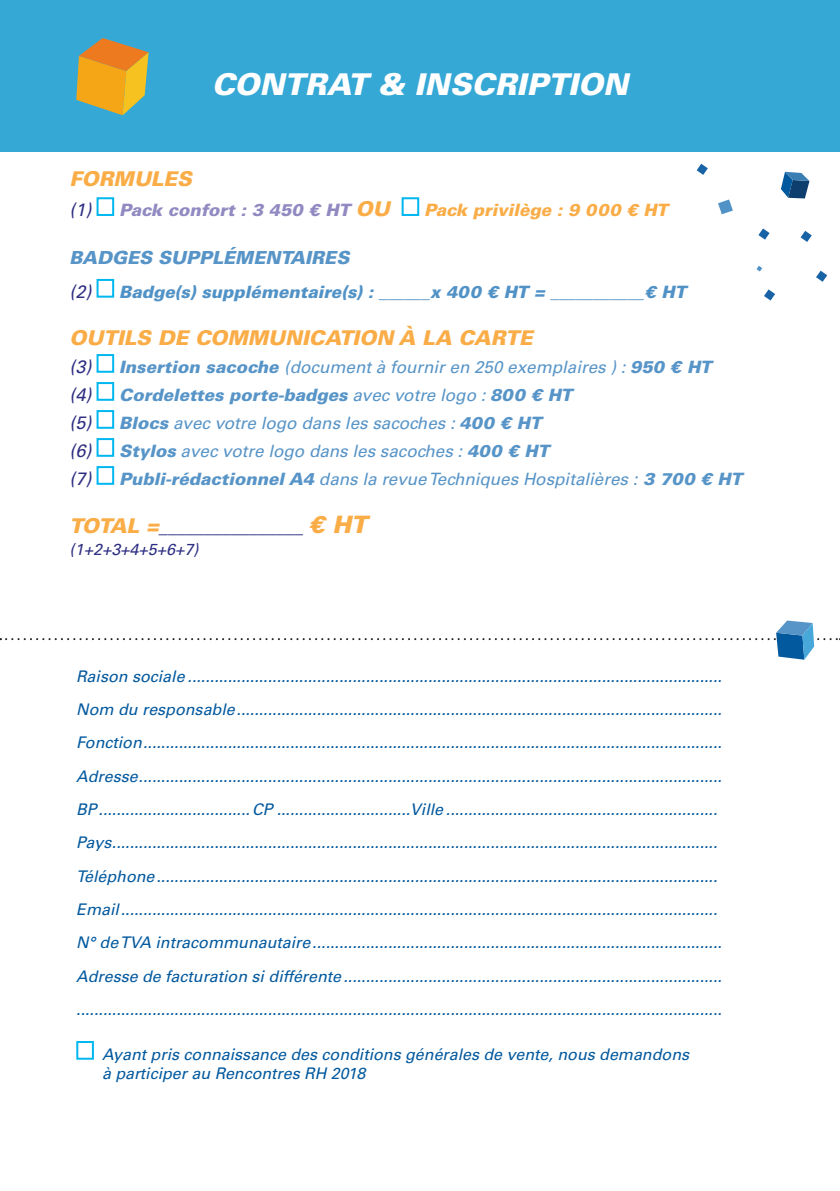
<style>
.page{position:relative;width:840px;height:1191px;background:#fff}
.page>*{position:absolute;margin:0;border:0;box-sizing:border-box;transform-origin:0 0}
.t1{font:italic 900 30px "Univers LT Std";color:#fff}
.t2{font:italic 900 20.4px "Univers LT Std";color:#faac46}
.t3{font:italic 18px "Univers LT Std";color:#2e2e82}
.t4{font:italic 900 18px "Univers LT Std";color:#5794c7}
.t5{font:italic 17px "Univers LT Std";color:#5794c7}
.t6{font:italic 900 17px "Univers LT Std";color:#5192c6}
.t7{font:italic 900 17px "Univers LT Std";color:#5794c7}
.t8{font:italic 900 17px "Univers LT Std";color:#918ac2}
.t9{font:italic 900 17px "Univers LT Std";color:#faac46}
.t10{font:italic 16px/19.2px "Univers LT Std";color:#03599e}
.t11{font:italic 16px "Univers LT Std";color:#2e2e82}
.s1{font-weight:400;font-size:18px;color:#2e2e82}
.s2{font-size:20.4px;color:#faac46}
.s3{font-size:18px;color:#2e2e82}
.s4{font-weight:900}
.s5{font-weight:400}
.s6{font-weight:900;font-size:20.4px;color:#faac46}
.s7{font-weight:900;font-size:24px;color:#faac46}
</style>
<div class="page">
<div style="left:0;top:0;width:839px;height:151px;background:#36a8d6"></div>
<div style="left:76px;top:1041px;width:18px;height:18px;border:2px solid #00b7f0"></div>
<svg style="left:76px;top:38px;width:72px;height:77px"></svg>
<svg style="left:781px;top:172px;width:28px;height:26px"></svg>
<div style="left:96px;top:197px;width:18px;height:19px;border:2px solid #00b7f0"></div>
<div style="left:401px;top:197px;width:18px;height:19px;border:2px solid #00b7f0"></div>
<div style="left:96px;top:279px;width:18px;height:19px;border:2px solid #00b7f0"></div>
<div style="left:96px;top:354px;width:18px;height:19px;border:2px solid #00b7f0"></div>
<div style="left:96px;top:382px;width:18px;height:19px;border:2px solid #00b7f0"></div>
<div style="left:96px;top:410px;width:18px;height:19px;border:2px solid #00b7f0"></div>
<div style="left:96px;top:438px;width:18px;height:19px;border:2px solid #00b7f0"></div>
<div style="left:96px;top:466px;width:18px;height:19px;border:2px solid #00b7f0"></div>
<svg style="left:0;top:620px;width:840px;height:39px"></svg>
<svg style="left:718px;top:199px;width:14px;height:15px"></svg>
<svg style="left:758px;top:228px;width:11px;height:12px"></svg>
<svg style="left:800px;top:231px;width:11px;height:11px"></svg>
<svg style="left:696px;top:164px;width:11px;height:11px"></svg>
<svg style="left:816px;top:271px;width:10px;height:11px"></svg>
<svg style="left:764px;top:289px;width:10px;height:11px"></svg>
<svg style="left:756px;top:266px;width:5px;height:5px"></svg>
<p class="t1" style="left:212px;top:66px;width:417px">CONTRAT &amp; INSCRIPTION</p>
<p class="t2" style="left:69px;top:166px;width:124px">FORMULES</p>
<p class="t8" style="left:69px;top:199px;width:321px"><span class="s1">(1)</span> Pack confort : 3 450 € HT <span class="s2">OU</span></p>
<p class="t9" style="left:424px;top:199px;width:245px">Pack privilège : 9 000 € HT</p>
<p class="t4" style="left:69px;top:246px;width:281px">BADGES SUPPLÉMENTAIRES</p>
<p class="t6" style="left:69px;top:281px;width:617px"><span class="s1">(2)</span> Badge(s) supplémentaire(s) : ______x 400 € HT = ___________€ HT</p>
<p class="t2" style="left:69px;top:325px;width:464px">OUTILS DE COMMUNICATION À LA CARTE</p>
<p class="t5" style="left:69px;top:357px;width:643px"><span class="s3">(3)</span> <span class="s4">Insertion sacoche</span> (document à fournir en 250 exemplaires ) : <span class="s4">950 € HT</span></p>
<p class="t7" style="left:69px;top:384px;width:504px"><span class="s1">(4)</span> Cordelettes porte-badges <span class="s5">avec votre logo :</span> 800 € HT</p>
<p class="t5" style="left:69px;top:413px;width:473px"><span class="s3">(5)</span> <span class="s4">Blocs</span> avec votre logo dans les sacoches : <span class="s4">400 € HT</span></p>
<p class="t5" style="left:69px;top:441px;width:481px"><span class="s3">(6)</span> <span class="s4">Stylos</span> avec votre logo dans les sacoches : <span class="s4">400 € HT</span></p>
<p class="t5" style="left:69px;top:469px;width:673px"><span class="s3">(7)</span> <span class="s4">Publi-rédactionnel A4</span> dans la revue Techniques Hospitalières : <span class="s4">3 700 € HT</span></p>
<p class="t3" style="left:69px;top:516px;width:299px"><span class="s6">TOTAL =</span>________________ <span class="s7">€ HT</span></p>
<p class="t11" style="left:69px;top:539px;width:130px">(1+2+3+4+5+6+7)</p>
<p class="t10" style="left:76px;top:666px;width:646px">Raison sociale ........................................................................................................................</p>
<p class="t10" style="left:76px;top:700px;width:646px">Nom du responsable.............................................................................................................</p>
<p class="t10" style="left:76px;top:733px;width:646px">Fonction..................................................................................................................................</p>
<p class="t10" style="left:76px;top:766px;width:646px">Adresse...................................................................................................................................</p>
<p class="t10" style="left:76px;top:800px;width:642px">BP..................................CP ..............................Ville .............................................................</p>
<p class="t10" style="left:76px;top:833px;width:642px">Pays........................................................................................................................................</p>
<p class="t10" style="left:76px;top:866px;width:642px">Téléphone..............................................................................................................................</p>
<p class="t10" style="left:76px;top:900px;width:642px">Email......................................................................................................................................</p>
<p class="t10" style="left:76px;top:933px;width:646px">N° de TVA intracommunautaire............................................................................................</p>
<p class="t10" style="left:76px;top:966px;width:646px">Adresse de facturation si différente .....................................................................................</p>
<p class="t10" style="left:76px;top:1000px;width:646px">.................................................................................................................................................</p>
<p class="t10" style="left:102px;top:1044px;width:588px">Ayant pris connaissance des conditions générales de vente, nous demandons à participer au Rencontres RH 2018</p>
</div>
